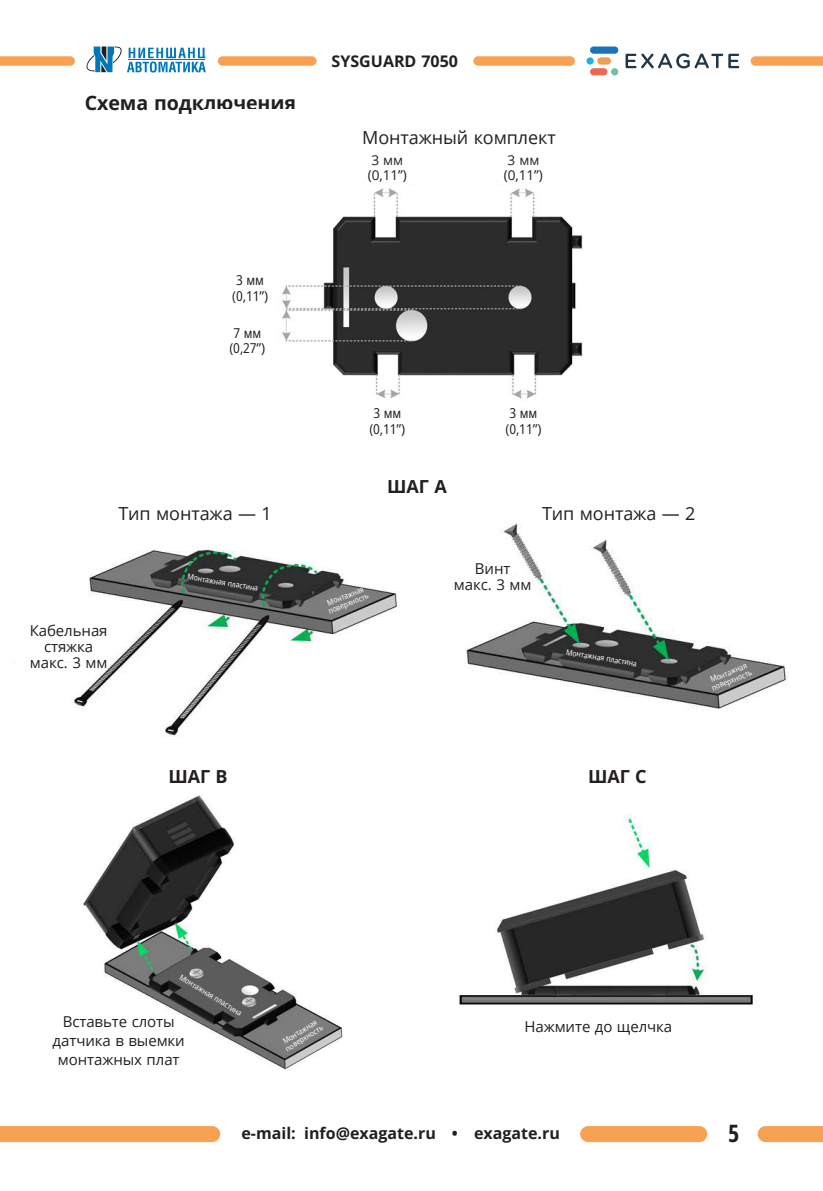
<style>
.page{position:relative;width:823px;height:1191px;background:#fff}
.page>*{position:absolute;margin:0;border:0;box-sizing:border-box;transform-origin:0 0}
.t1{font:700 24px "Open Sans Condensed";color:#231f20}
.t2{font:700 19.6px "Open Sans";letter-spacing:-.005em;color:#231f20}
.t3{font:18px "Open Sans";letter-spacing:-.005em;color:#231f20}
.t4{font:700 18px "Open Sans";letter-spacing:-.005em;color:#231f20}
.t5{font:700 16px "Open Sans";color:#231f20}
.t6{font:15px/16px "Open Sans";letter-spacing:-.005em;color:#231f20;text-align:center}
.t7{font:semi-condensed 13.6px/15.6px "Open Sans";letter-spacing:-.005em;color:#231f20}
.t8{font:13.6px/15.6px "Open Sans";letter-spacing:-.005em;color:#231f20}
.t9{font:semi-condensed 8px/8px "Open Sans";color:#fff}
.s1{font-stretch:normal}
</style>
<div class="page">
<svg style="left:86px;top:46px;width:120px;height:27px"></svg>
<hr style="left:128px;top:60px;width:77px;height:1px;background:#0077ba">
<div style="left:589px;top:46px;width:29px;height:8px;background:#1a73bb;border-radius:4px"></div>
<div style="left:597px;top:57px;width:13px;height:8px;background:#ef9f54;border-radius:4px"></div>
<div style="left:589px;top:68px;width:18px;height:7px;background:#ea6a53;border-radius:4px"></div>
<svg style="left:610px;top:68px;width:8px;height:7px"></svg>
<svg style="left:625px;top:53px;width:113px;height:15px"></svg>
<div style="left:586px;top:57px;width:7px;height:8px;background:#1ab2e3;border-radius:50%"></div>
<svg style="left:750px;top:56px;width:72px;height:10px"></svg>
<svg style="left:757px;top:1126px;width:65px;height:16px"></svg>
<svg style="left:0;top:56px;width:75px;height:10px"></svg>
<div style="left:579px;top:1126px;width:127px;height:16px;background:#f8a153;border-radius:8px"></div>
<svg style="left:0;top:1126px;width:220px;height:16px;background:#f8a255"></svg>
<div style="left:473px;top:56px;width:101px;height:10px;background:#f8a153;border-radius:5px"></div>
<div style="left:218px;top:56px;width:98px;height:10px;background:#f8a153;border-radius:5px"></div>
<img style="left:282px;top:188px;width:301px;height:211px">
<img style="left:53px;top:523px;width:734px;height:214px">
<img style="left:83px;top:795px;width:669px;height:275px">
<h2 class="t2" style="left:85px;top:90px;width:213px">Схема подключения</h2>
<h3 class="t5" style="left:331px;top:50px;width:128px">SYSGUARD 7050</h3>
<h3 class="t3" style="left:362px;top:125px;width:195px">Монтажный комплект</h3>
<h3 class="t8" style="left:367px;top:151px;width:40px">3 мм (0,11”)</h3>
<h3 class="t8" style="left:503px;top:151px;width:40px">3 мм (0,11”)</h3>
<h3 class="t7" style="left:232px;top:272px;width:37px">3 мм (0,11<span class="s1">”)</span></h3>
<h3 class="t7" style="left:229px;top:325px;width:37px">7 мм (0,27<span class="s1">”)</span></h3>
<h3 class="t3" style="left:118px;top:501px;width:155px">Тип монтажа — 1</h3>
<h3 class="t6" style="left:30px;top:622px;width:79px">Кабельная стяжка макс. 3 мм</h3>
<p class="t9" style="left:188px;top:572px;width:73px;rotate:10deg">Монтажная пластина</p>
<h3 class="t7" style="left:369px;top:405px;width:37px">3 мм (0,11<span class="s1">”)</span></h3>
<h3 class="t7" style="left:505px;top:405px;width:37px">3 мм (0,11<span class="s1">”)</span></h3>
<p class="t9" style="left:324px;top:600px;width:44px;rotate:-22deg">Монтажная поверхность</p>
<h3 class="t4" style="left:387px;top:473px;width:61px">ШАГ A</h3>
<h3 class="t3" style="left:541px;top:501px;width:155px">Тип монтажа — 2</h3>
<h3 class="t6" style="left:453px;top:560px;width:79px">Винт<br>макс. 3 мм</h3>
<p class="t9" style="left:566px;top:647px;width:73px;rotate:10deg">Монтажная пластина</p>
<p class="t9" style="left:707px;top:676px;width:44px;rotate:-22deg">Монтажная поверхность</p>
<h3 class="t4" style="left:168px;top:764px;width:61px">ШАГ B</h3>
<h3 class="t4" style="left:587px;top:764px;width:60px">ШАГ C</h3>
<p class="t9" style="left:182px;top:973px;width:73px;rotate:31deg">Монтажная пластина</p>
<h3 class="t6" style="left:53px;top:1012px;width:134px;line-height:18.8px">Вставьте слоты датчика в выемки монтажных плат</h3>
<h3 class="t6" style="left:524px;top:1018px;width:149px">Нажмите до щелчка</h3>
<p class="t9" style="left:279px;top:1039px;width:44px;rotate:-32deg">Монтажная поверхность</p>
<h3 class="t5" style="left:241px;top:1122px;width:320px">e-mail: info@exagate.ru • exagate.ru</h3>
<h1 class="t1" style="left:727px;top:1116px;width:13px">5</h1>
</div>
